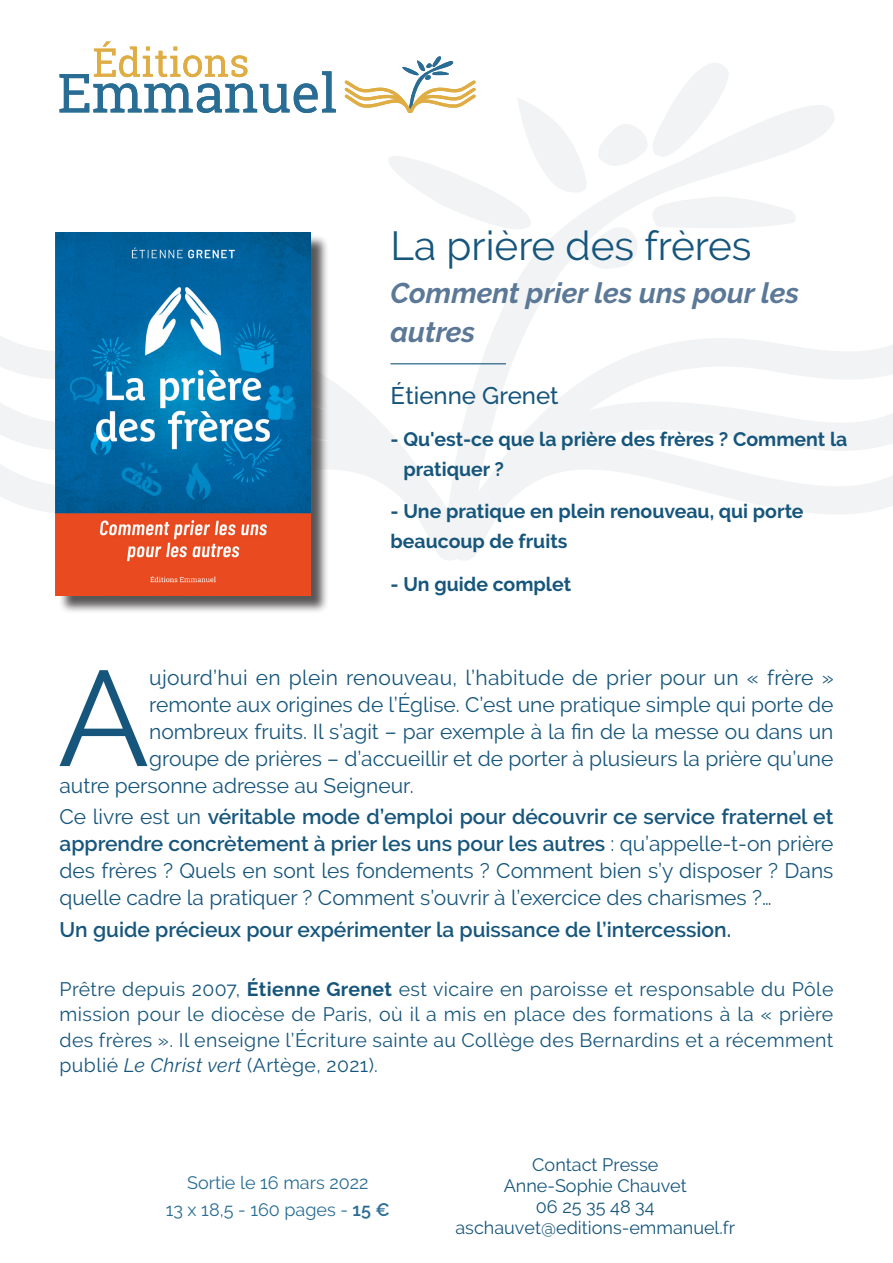
<style>
.page{position:relative;width:893px;height:1263px;background:#fff}
.page>*{position:absolute;margin:0;border:0;box-sizing:border-box;transform-origin:0 0}
._05_Texte_courant{font:135.15px "Raleway";color:#17567c}
._01_Titre_livre{font:40.5px "Raleway";color:#17567c}
._02_Sous_titre{font:italic 700 28.5px/39px "Raleway";color:#5b7897}
._03_Auteur{font:500 24px "Raleway";color:#17567c}
._05_Texte_courant-2{font:21px/27px "Raleway";color:#17567c;text-align:justify}
._05_Texte_courant-3{font:600 21px "Raleway";color:#17567c}
._05_Texte_courant-4{font:19.5px/25.5px "Raleway";letter-spacing:.02em;color:#17567c;text-align:justify}
._04_Points_clés{font:700 19.5px/30px "Raleway";color:#17567c}
._07_info_technique{font:18px "Raleway";color:#17567c}
._07_info_technique-2{font:18px "Raleway";color:#296d94}
.s1{font-weight:600}
.s2{font-weight:700}
.s3{font-style:italic}
</style>
<div class="page">
<svg style="left:522px;top:105px;width:312px;height:168px"></svg>
<svg style="left:0;top:273px;width:893px;height:288px"></svg>
<svg style="left:344px;top:56px;width:452px;height:213px"></svg>
<svg style="left:60px;top:42px;width:276px;height:71px"></svg>
<div style="left:58px;top:234px;width:272px;height:379px;background:#231f20;opacity:.75"></div>
<img style="left:56px;top:232px;width:255px;height:363px">
<hr style="left:390px;top:363px;width:116px;height:1px;background:#17567c">
<p class="_01_Titre_livre" style="left:390px;top:222px;width:363px">La prière des frères</p>
<p class="_02_Sous_titre" style="left:390px;top:273px;width:410px">Comment prier les uns pour les autres</p>
<p class="_03_Auteur" style="left:390px;top:381px;width:170px">Étienne Grenet</p>
<p class="_04_Points_clés" style="left:403px;top:424px;width:446px;text-indent:-13px">- Qu'est-ce que la prière des frères ? Comment la pratiquer ?</p>
<p class="_04_Points_clés" style="left:390px;top:497px;width:415px">- Une pratique en plein renouveau, qui porte beaucoup de fruits</p>
<p class="_04_Points_clés" style="left:390px;top:569px;width:182px">- Un guide complet</p>
<p class="_05_Texte_courant" style="left:58px;top:640px;width:93px">A</p>
<p class="_05_Texte_courant-2" style="left:149px;top:664px;width:686px">ujourd’hui en plein renouveau, l’habitude de prier pour un « frère »</p>
<p class="_05_Texte_courant-2" style="left:149px;top:691px;width:686px">remonte aux origines de l’Église. C’est une pratique simple qui porte de</p>
<p class="_05_Texte_courant-2" style="left:149px;top:718px;width:686px">nombreux fruits. Il s’agit – par exemple à la fin de la messe ou dans un</p>
<p class="_05_Texte_courant-2" style="left:149px;top:745px;width:686px">groupe de prières – d’accueillir et de porter à plusieurs la prière qu’une</p>
<p class="_05_Texte_courant-2" style="left:60px;top:772px;width:356px">autre personne adresse au Seigneur.</p>
<p class="_05_Texte_courant-2" style="left:60px;top:803px;width:775px">Ce livre est un <span class="s1">véritable mode d’emploi pour découvrir ce service fraternel et apprendre concrètement à prier les uns pour les autres</span> : qu’appelle-t-on prière des frères ? Quels en sont les fondements ? Comment bien s’y disposer ? Dans quelle cadre la pratiquer ? Comment s’ouvrir à l’exercice des charismes ?…</p>
<p class="_05_Texte_courant-3" style="left:60px;top:917px;width:673px">Un guide précieux pour expérimenter la puissance de l’intercession.</p>
<p class="_05_Texte_courant-4" style="left:60px;top:976px;width:775px">Prêtre depuis 2007, <span class="s2">Étienne Grenet</span> est vicaire en paroisse et responsable du Pôle mission pour le diocèse de Paris, où il a mis en place des formations à la « prière des frères ». Il enseigne l’Écriture sainte au Collège des Bernardins et a récemment publié <span class="s3">Le Christ vert</span> (Artège, 2021).</p>
<p class="_07_info_technique-2" style="left:187px;top:1172px;width:183px">Sortie le 16 mars 2022</p>
<p class="_07_info_technique-2" style="left:166px;top:1199px;width:226px">13 x 18,5 - 160 pages - <span class="s1">15 €</span></p>
<p class="_07_info_technique" style="left:532px;top:1154px;width:128px">Contact Presse</p>
<p class="_07_info_technique" style="left:504px;top:1175px;width:185px">Anne-Sophie Chauvet</p>
<p class="_07_info_technique" style="left:536px;top:1196px;width:120px">06 25 35 48 34</p>
<p class="_07_info_technique" style="left:455px;top:1217px;width:281px">aschauvet@editions-emmanuel.fr</p>
</div>
